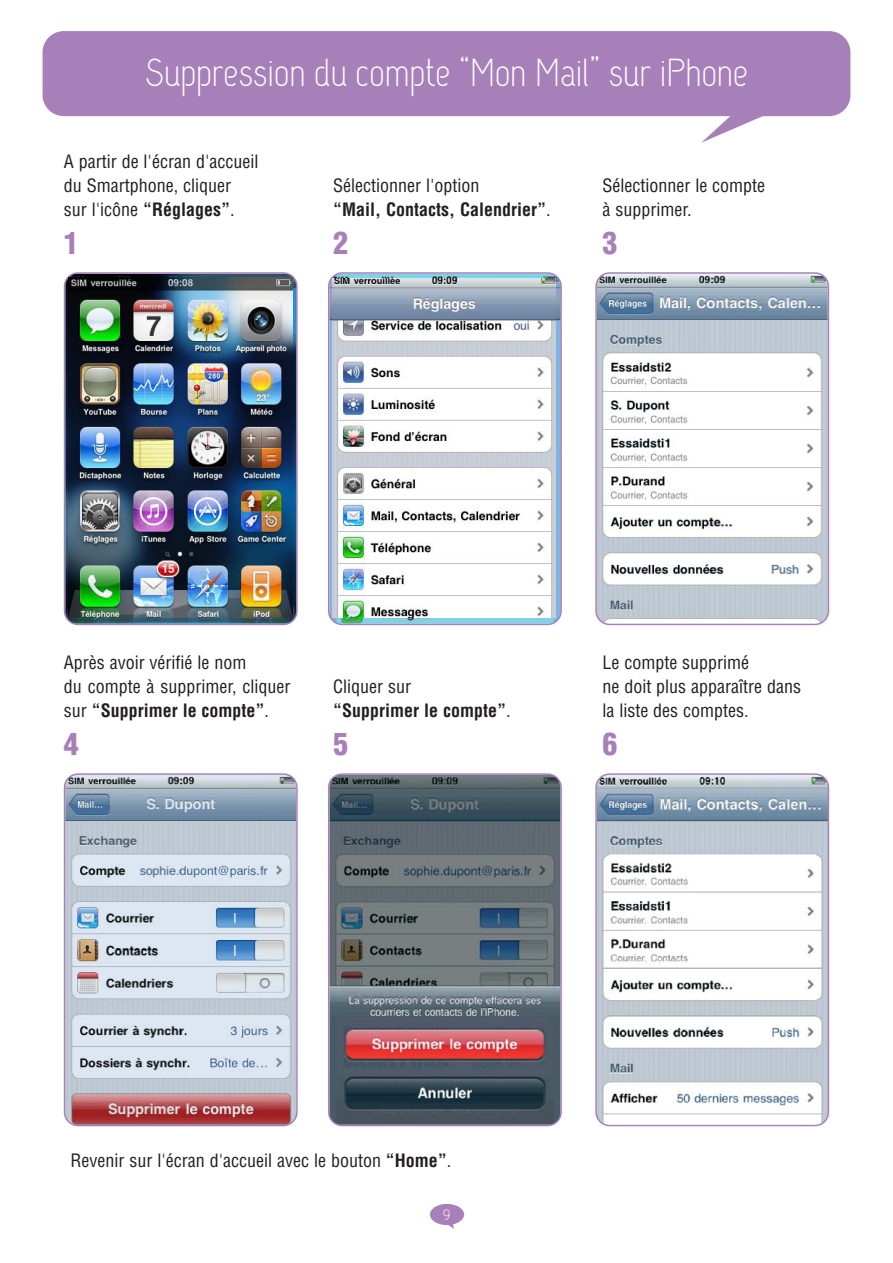
<style>
.page{position:relative;width:893px;height:1263px;background:#fff}
.page>*{position:absolute;margin:0;border:0;box-sizing:border-box;transform-origin:0 0}
.t1{font:39px "Capsuula";color:#fff}
.t2{font:900 condensed 30px "Helvetica";color:#a880b9}
.t3{font:condensed 18px/24px "Helvetica";color:#231f20}
.t4{font:700 condensed 18px/24px "Helvetica";color:#231f20}
.t5{font:15px "Capsuula";color:#fff}
.s1{font-weight:700}
.s2{font-weight:400}
</style>
<div class="page">
<img style="left:429px;top:1204px;width:36px;height:25px">
<div style="left:43px;top:31px;width:807px;height:85px;background:#a880b9;border-radius:21px"></div>
<svg style="left:701px;top:116px;width:72px;height:27px"></svg>
<img style="left:64px;top:272px;width:234px;height:353px">
<svg style="left:595px;top:272px;width:234px;height:353px"></svg>
<svg style="left:328px;top:272px;width:234px;height:353px;background:#95b5d4"></svg>
<svg style="left:64px;top:773px;width:234px;height:353px;background:#bcbecb"></svg>
<svg style="left:595px;top:773px;width:234px;height:353px"></svg>
<svg style="left:328px;top:773px;width:234px;height:353px;background:#646770"></svg>
<img style="left:68px;top:277px;width:224px;height:340px">
<img style="left:333px;top:278px;width:223px;height:339px">
<p class="t1" style="left:145px;top:51px;width:605px">Suppression du compte “Mon Mail” sur iPhone</p>
<p class="t3" style="left:64px;top:149px;width:196px">A partir de l'écran d'accueil du Smartphone, cliquer sur l'icône <span class="s1">“Réglages”</span>.</p>
<p class="t2" style="left:64px;top:224px;width:16px">1</p>
<p class="t4" style="left:333px;top:173px;width:219px"><span class="s2">Sélectionner l'option<br></span>“Mail, Contacts, Calendrier”<span class="s2">.</span></p>
<p class="t2" style="left:333px;top:224px;width:16px">2</p>
<p class="t3" style="left:602px;top:173px;width:164px">Sélectionner le compte à supprimer.</p>
<p class="t2" style="left:602px;top:224px;width:16px">3</p>
<p class="t3" style="left:64px;top:650px;width:228px">Après avoir vérifié le nom<br>du compte à supprimer, cliquer sur <span class="s1">“Supprimer le compte”</span>.</p>
<p class="t2" style="left:64px;top:725px;width:16px">4</p>
<p class="t4" style="left:333px;top:675px;width:179px"><span class="s2">Cliquer sur<br></span>“Supprimer le compte”<span class="s2">.</span></p>
<p class="t2" style="left:333px;top:725px;width:16px">5</p>
<p class="t3" style="left:602px;top:650px;width:200px">Le compte supprimé<br>ne doit plus apparaître dans la liste des comptes.</p>
<p class="t2" style="left:602px;top:725px;width:16px">6</p>
<p class="t3" style="left:70px;top:1147px;width:382px">Revenir sur l'écran d'accueil avec le bouton <span class="s1">“Home”</span>.</p>
<p class="t5" style="left:443px;top:1206px;width:9px">9</p>
</div>
